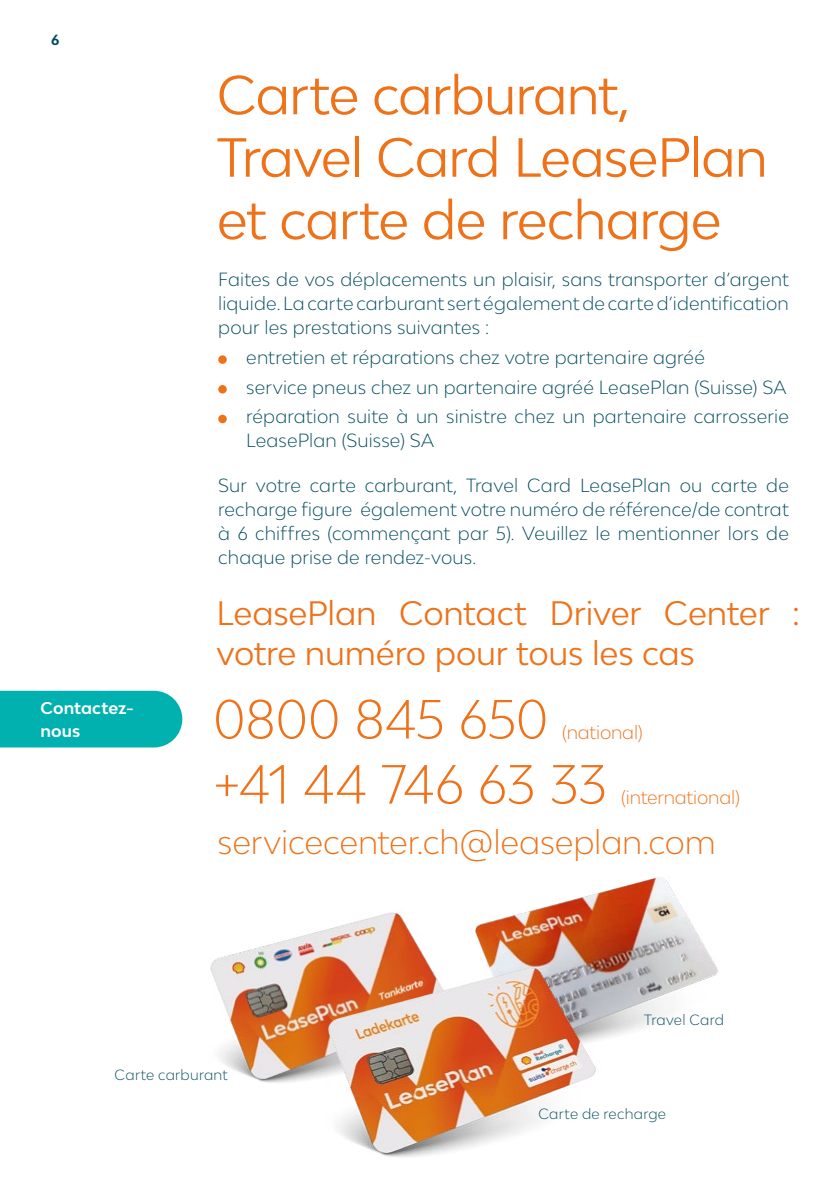
<style>
.page{position:relative;width:840px;height:1191px;background:#fff}
.page>*{position:absolute;margin:0;border:0;box-sizing:border-box;transform-origin:0 0}
.t1{font:52px/62.4px "Lease Plan";letter-spacing:-.02em;color:#ee7219}
.t2{font:300 52px "Lease Plan";letter-spacing:-.005em;color:#ee7219}
.t3{font:32px/40px "Lease Plan";letter-spacing:-.005em;color:#ee7219}
.t4{font:300 32px "Lease Plan";letter-spacing:-.005em;color:#ee7219}
.t5{font:300 18px/24px "Lease Plan";letter-spacing:.01em;color:#004a5d;text-align:justify}
.t6{font:300 18px "Lease Plan";letter-spacing:-.01em;color:#ee7219}
.t7{font:700 16px/23.8px "Lease Plan";letter-spacing:.005em;color:#fff}
.t8{font:300 14px "Lease Plan";letter-spacing:.02em;color:#004a5d}
.t9{font:700 14px "Lease Plan";color:#004a5d}
</style>
<div class="page">
<div style="left:218px;top:355px;width:9px;height:9px;background:#ee7219;border-radius:50%"></div>
<div style="left:218px;top:385px;width:9px;height:8px;background:#ee7219;border-radius:50%"></div>
<div style="left:218px;top:415px;width:9px;height:8px;background:#ee7219;border-radius:50%"></div>
<img style="left:475px;top:877px;width:243px;height:159px">
<img style="left:210px;top:912px;width:215px;height:171px">
<img style="left:324px;top:957px;width:287px;height:200px">
<div style="left:0;top:691px;width:182px;height:56px;background:#00b1af"></div>
<p class="t9" style="left:51px;top:31px;width:10px">6</p>
<p class="t7" style="left:41px;top:695px;width:95px">Contactez&shy;nous</p>
<h1 class="t1" style="left:217px;top:63px;width:552px">Carte carburant,<br>Travel Card LeasePlan et carte de recharge</h1>
<p class="t5" style="left:218px;top:267px;width:572px">Faites de vos déplacements un plaisir, sans transporter d’argent liquide. La carte carburant sert également de carte d’identification pour les prestations suivantes :</p>
<p class="t5" style="left:246px;top:342px;width:543px;line-height:29.6px;text-align:left">entretien et réparations chez votre partenaire agréé<br>service pneus chez un partenaire agréé LeasePlan (Suisse) SA réparation suite à un sinistre chez un partenaire carrosserie</p>
<p class="t5" style="left:246px;top:428px;width:189px">LeasePlan (Suisse) SA</p>
<p class="t5" style="left:218px;top:472px;width:572px">Sur votre carte carburant, Travel Card LeasePlan ou carte de recharge figure également votre numéro de référence/de contrat à 6 chiffres (commençant par 5). Veuillez le mentionner lors de chaque prise de rendez-vous.</p>
<h2 class="t3" style="left:216px;top:592px;width:584px">LeasePlan Contact Driver Center : votre numéro pour tous les cas</h2>
<h1 class="t2" style="left:213px;top:685px;width:336px">0800 845 650</h1>
<p class="t6" style="left:562px;top:720px;width:82px">(national)</p>
<h1 class="t2" style="left:213px;top:750px;width:395px">+41 44 746 63 33</h1>
<p class="t6" style="left:620px;top:785px;width:120px">(international)</p>
<h2 class="t4" style="left:217px;top:821px;width:499px">servicecenter.ch@leaseplan.com</h2>
<p class="t8" style="left:644px;top:1010px;width:81px">Travel Card</p>
<p class="t8" style="left:115px;top:1065px;width:115px">Carte carburant</p>
<p class="t8" style="left:538px;top:1105px;width:129px">Carte de recharge</p>
</div>
